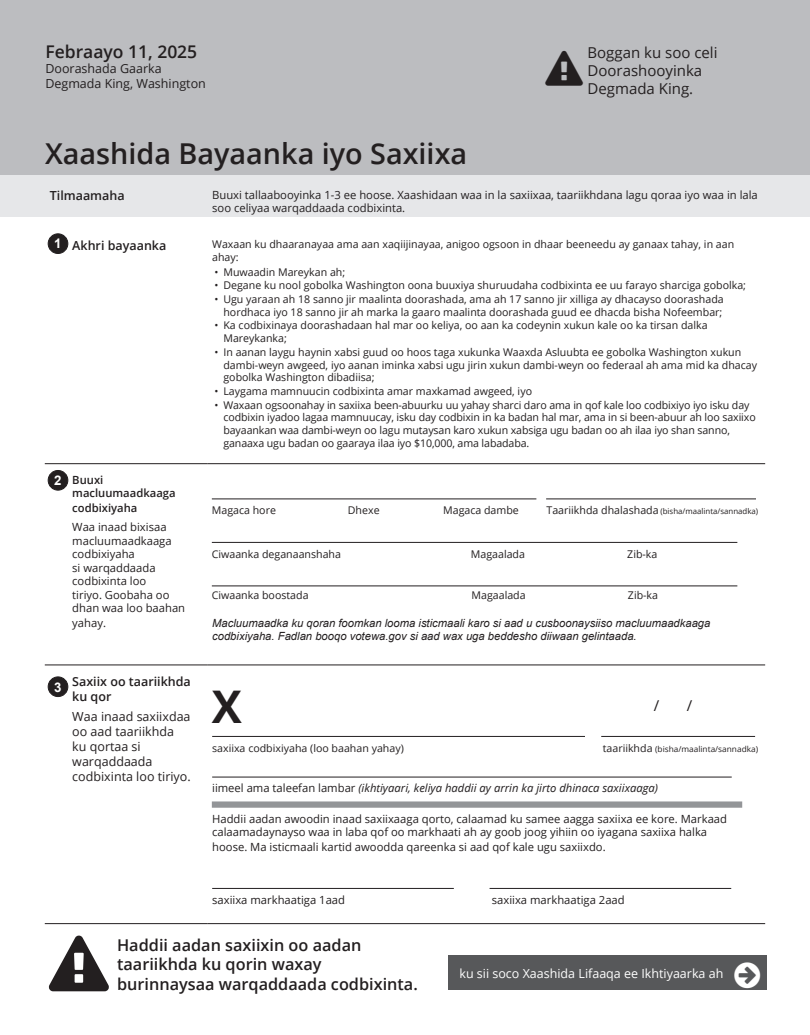
<style>
.page{position:relative;width:810px;height:1035px;background:#fff}
.page>*{position:absolute;margin:0;border:0;box-sizing:border-box;transform-origin:0 0}
.t1{font:700 45px "Open Sans";color:#231f20}
.t2{font:600 28.75px "Open Sans";color:#231f20}
.t3{font:600 17.5px "Open Sans";color:#231f20}
.t4{font:600 16.25px/19.5px "Open Sans";color:#231f20}
.t5{font:15px/18px "Open Sans";color:#231f20}
.t6{font:700 13.25px "Arial";color:#fff}
.t7{font:12.5px/15px "Open Sans";color:#231f20}
.t8{font:600 12.5px/15px "Open Sans";color:#231f20}
.t9{font:12.5px "Open Sans";color:#fff}
.t10{font:11.25px/13.5px "Open Sans";color:#231f20}
.t11{font:italic 11.25px/13.5px "Arial";color:#231f20}
.t12{font:italic 11.25px "Open Sans";color:#231f20}
.t13{font:600 11.25px/13.5px "Open Sans";color:#231f20}
.t14{font:10.62px/12.8px "Open Sans";color:#231f20}
.t15{font:10.38px "Open Sans";color:#231f20}
.t16{font:8.12px "Open Sans";color:#231f20}
.t17{font:7.88px "Open Sans";color:#231f20}
.s1{font-family:"Arial";font-weight:700;font-size:13.25px;color:#fff}
.s2{font-size:10.62px}
.s3{font-size:10.38px}
.s4{font-style:normal}
</style>
<div class="page">
<div style="left:0;top:0;width:810px;height:178px;background:#bcbdc0"></div>
<div style="left:48px;top:234px;width:20px;height:19px;background:#231f20;border-radius:50%"></div>
<div style="left:48px;top:234px;width:20px;height:20px;border:1px solid #231f20;border-radius:50%"></div>
<div style="left:0;top:176px;width:810px;height:41px;background:#e6e7e9"></div>
<hr style="left:45px;top:923px;width:162px;height:1px;background:#231f20">
<hr style="left:207px;top:923px;width:558px;height:1px;background:#231f20">
<hr style="left:45px;top:463px;width:162px;height:1px;background:#231f20">
<hr style="left:207px;top:463px;width:558px;height:1px;background:#231f20">
<hr style="left:45px;top:665px;width:162px;height:1px;background:#231f20">
<hr style="left:207px;top:665px;width:558px;height:1px;background:#231f20">
<hr style="left:212px;top:736px;width:373px;height:1px;background:#231f20">
<hr style="left:601px;top:736px;width:154px;height:1px;background:#231f20">
<hr style="left:212px;top:777px;width:520px;height:1px;background:#231f20">
<hr style="left:212px;top:888px;width:242px;height:1px;background:#231f20">
<hr style="left:490px;top:888px;width:241px;height:1px;background:#231f20">
<div style="left:448px;top:956px;width:318px;height:34px;background:#57585a"></div>
<div style="left:48px;top:677px;width:20px;height:20px;background:#231f20;border-radius:50%"></div>
<div style="left:48px;top:677px;width:20px;height:20px;border:1px solid #231f20;border-radius:50%"></div>
<div style="left:212px;top:801px;width:530px;height:7px;background:#939598"></div>
<div style="left:48px;top:470px;width:20px;height:20px;background:#231f20;border-radius:50%"></div>
<div style="left:48px;top:470px;width:20px;height:20px;border:1px solid #231f20;border-radius:50%"></div>
<hr style="left:212px;top:499px;width:324px;height:1px;background:#231f20">
<hr style="left:546px;top:499px;width:210px;height:1px;background:#231f20">
<hr style="left:212px;top:542px;width:525px;height:1px;background:#231f20">
<hr style="left:212px;top:586px;width:525px;height:1px;background:#231f20">
<h3 class="t3" style="left:45px;top:40px;width:153px">Febraayo 11, 2025</h3>
<p class="t7" style="left:45px;top:61px;width:162px">Doorashada Gaarka<br>Degmada King, Washington</p>
<h3 class="t5" style="left:588px;top:43px;width:131px">Boggan ku soo celi<br>Doorashooyinka<br>Degmada King.</h3>
<h1 class="t2" style="left:45px;top:134px;width:424px">Xaashida Bayaanka iyo Saxiixa</h1>
<h2 class="t8" style="left:50px;top:187px;width:76px">Tilmaamaha</h2>
<p class="t10" style="left:212px;top:187px;width:547px">Buuxi tallaabooyinka 1-3 ee hoose. Xaashidaan waa in la saxiixaa, taariikhdana lagu qoraa iyo waa in lala soo celiyaa warqaddaada codbixinta.</p>
<h2 class="t8" style="left:54px;top:238px;width:114px"><span class="s1">1</span> Akhri bayaanka</h2>
<p class="t14" style="left:212px;top:238px;width:524px">Waxaan ku dhaaranayaa ama aan xaqiijinayaa, anigoo ogsoon in dhaar beeneedu ay ganaax tahay, in aan ahay:</p>
<p class="t14" style="left:214px;top:265px;width:132px">• Muwaadin Mareykan ah;</p>
<p class="t14" style="left:214px;top:279px;width:533px">• Degane ku nool gobolka Washington oona buuxiya shuruudaha codbixinta ee uu farayo sharciga gobolka;</p>
<p class="t14" style="left:214px;top:292px;width:511px;text-align:right">• Ugu yaraan ah 18 sanno jir maalinta doorashada, ama ah 17 sanno jir xilliga ay dhacayso doorashada hordhaca iyo 18 sanno jir ah marka la gaaro maalinta doorashada guud ee dhacda bisha Nofeembar;</p>
<p class="t14" style="left:223px;top:319px;width:486px;text-indent:-9px">• Ka codbixinaya doorashadaan hal mar oo keliya, oo aan ka codeynin xukun kale oo ka tirsan dalka<br>Mareykanka;</p>
<p class="t14" style="left:223px;top:345px;width:535px;text-indent:-9px">• In aanan laygu haynin xabsi guud oo hoos taga xukunka Waaxda Asluubta ee gobolka Washington xukun dambi-weyn awgeed, iyo aanan iminka xabsi ugu jirin xukun dambi-weyn oo federaal ah ama mid ka dhacay gobolka Washington dibadiisa;</p>
<p class="t14" style="left:214px;top:384px;width:319px">• Laygama mamnuucin codbixinta amar maxkamad awgeed, iyo</p>
<p class="t14" style="left:223px;top:398px;width:534px;text-indent:-9px">• Waxaan ogsoonahay in saxiixa been-abuurku uu yahay sharci daro ama in qof kale loo codbixiyo iyo isku day codbixin iyadoo lagaa mamnuucay, isku day codbixin in ka badan hal mar, ama in si been-abuur ah loo saxiixo bayaankan waa dambi-weyn oo lagu mutaysan karo xukun xabsiga ugu badan oo ah ilaa iyo shan sanno, ganaaxa ugu badan oo gaaraya ilaa iyo $10,000, ama labadaba.</p>
<h2 class="t13" style="left:72px;top:472px;width:105px">Buuxi macluumaadkaaga</h2>
<h2 class="t13" style="left:72px;top:501px;width:67px">codbixiyaha</h2>
<p class="t10" style="left:72px;top:520px;width:114px">Waa inaad bixisaa macluumaadkaaga codbixiyaha<br>si warqaddaada codbixinta loo<br>tiriyo. Goobaha oo dhan waa loo baahan</p>
<p class="t10" style="left:72px;top:616px;width:35px">yahay.</p>
<p class="t11" style="left:212px;top:616px;width:500px">Macluumaadka ku qoran foomkan looma isticmaali karo si aad u cusboonaysiiso macluumaadkaaga codbixiyaha. Fadlan booqo votewa.gov si aad wax uga beddesho diiwaan gelintaada.</p>
<h2 class="t8" style="left:72px;top:673px;width:120px">Saxiix oo taariikhda ku qor</h2>
<p class="t7" style="left:72px;top:709px;width:120px">Waa inaad saxiixdaa oo aad taariikhda ku qortaa si warqaddaada codbixinta loo tiriyo.</p>
<p class="t6" style="left:54px;top:471px;width:9px">2</p>
<p class="t14" style="left:212px;top:504px;width:66px">Magaca hore</p>
<p class="t14" style="left:348px;top:504px;width:33px">Dhexe</p>
<p class="t14" style="left:443px;top:504px;width:77px">Magaca dambe</p>
<p class="t17" style="left:547px;top:506px;width:213px"><span class="s2">Taariikhda dhalashada</span> (bisha/maalinta/sannadka)</p>
<p class="t14" style="left:212px;top:547px;width:131px">Ciwaanka deganaanshaha</p>
<p class="t14" style="left:471px;top:547px;width:56px">Magaalada</p>
<p class="t14" style="left:627px;top:547px;width:32px">Zib-ka</p>
<p class="t14" style="left:212px;top:588px;width:98px">Ciwaanka boostada</p>
<p class="t14" style="left:472px;top:588px;width:56px">Magaalada</p>
<p class="t14" style="left:628px;top:588px;width:32px">Zib-ka</p>
<p class="t6" style="left:54px;top:678px;width:9px">3</p>
<h1 class="t1" style="left:212px;top:674px;width:32px">X</h1>
<h3 class="t5" style="left:654px;top:696px;width:7px">/</h3>
<h3 class="t5" style="left:687px;top:696px;width:7px">/</h3>
<p class="t15" style="left:212px;top:741px;width:193px">saxiixa codbixiyaha (loo baahan yahay)</p>
<p class="t16" style="left:603px;top:743px;width:157px"><span class="s3">taariikhda</span> (bisha/maalinta/sannadka)</p>
<p class="t12" style="left:212px;top:781px;width:447px"><span class="s4">iimeel ama taleefan lambar</span> (ikhtiyaari, keliya haddii ay arrin ka jirto dhinaca saxiixaaga)</p>
<p class="t10" style="left:212px;top:812px;width:516px">Haddii aadan awoodin inaad saxiixaaga qorto, calaamad ku samee aagga saxiixa ee kore. Markaad calaamadaynayso waa in laba qof oo markhaati ah ay goob joog yihiin oo iyagana saxiixa halka</p>
<p class="t10" style="left:212px;top:840px;width:395px">hoose. Ma isticmaali kartid awoodda qareenka si aad qof kale ugu saxiixdo.</p>
<p class="t10" style="left:212px;top:893px;width:134px">saxiixa markhaatiga 1aad</p>
<p class="t10" style="left:492px;top:893px;width:134px">saxiixa markhaatiga 2aad</p>
<h3 class="t4" style="left:117px;top:935px;width:302px">Haddii aadan saxiixin oo aadan taariikhda ku qorin waxay burinnaysaa warqaddaada codbixinta.</h3>
<h2 class="t9" style="left:459px;top:965px;width:265px">ku sii soco Xaashida Lifaaqa ee Ikhtiyaarka ah</h2>
</div>
